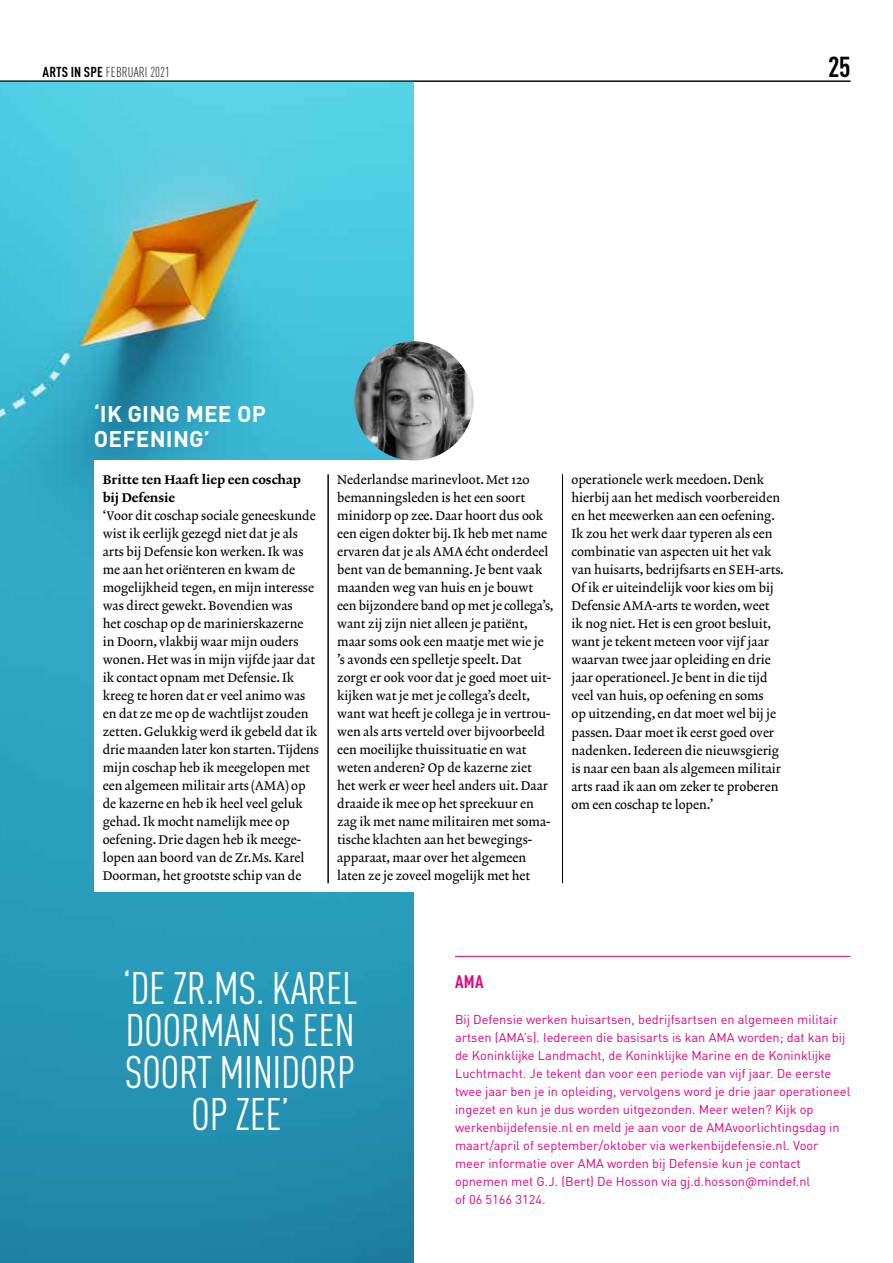
<style>
.page{position:relative;width:893px;height:1263px;background:#fff}
.page>*{position:absolute;margin:0;border:0;box-sizing:border-box;transform-origin:0 0}
.t1{font:condensed 45px/42px "DINOT";letter-spacing:-.01em;color:#fff;text-align:center}
.t2{font:700 condensed 28.5px "DINOT";color:#000}
.t3{font:700 22.5px/25.5px "DINOT";letter-spacing:.01em;color:#fff}
.t4{font:700 condensed 18px "DINOT";color:#e6007d}
.t5{font:300 condensed 14.25px "DINOT";letter-spacing:.01em;color:#000}
.t6{font:12.75px/18px "Lexicon No 2 Roman A";color:#000}
.t7{font:12.75px/18px "DINOT";color:#e6007d}
.t8{font:12.75px/18px "Lexicon No 2 Roman D";color:#000}
.s1{font-weight:700}
</style>
<div class="page">
<img style="left:0;top:82px;width:414px;height:1181px">
<div style="left:94px;top:460px;width:702px;height:432px;background:#fff"></div>
<hr style="left:328px;top:474px;width:1px;height:409px;background:#000">
<hr style="left:562px;top:474px;width:1px;height:409px;background:#000">
<img style="left:354px;top:341px;width:119px;height:119px;border-radius:60px">
<hr style="left:455px;top:956px;width:395px;height:1px;background:#e6007d">
<hr style="left:0;top:81px;width:850px;height:1px;background:#000">
<p class="t5" style="left:43px;top:63px;width:129px"><span class="s1">ARTS IN SPE</span> FEBRUARI 2021</p>
<h2 class="t2" style="left:828px;top:49px;width:24px">25</h2>
<h3 class="t3" style="left:94px;top:400px;width:174px">‘IK GING MEE OP<br>OEFENING’</h3>
<p class="t8" style="left:103px;top:472px;width:200px">Britte ten Haaft liep een coschap bij Defensie</p>
<p class="t6" style="left:103px;top:508px;width:218px">‘Voor dit coschap sociale geneeskunde wist ik eerlijk gezegd niet dat je als arts bij Defensie kon werken. Ik was me aan het oriënteren en kwam de mogelijkheid tegen, en mijn interesse was direct gewekt. Bovendien was<br>het coschap op de marinierskazerne<br>in Doorn, vlakbij waar mijn ouders wonen. Het was in mijn vijfde jaar dat ik contact opnam met Defensie. Ik kreeg te horen dat er veel animo was en dat ze me op de wachtlijst zouden zetten. Gelukkig werd ik gebeld dat ik drie maanden later kon starten. Tijdens mijn coschap heb ik meegelopen met een algemeen militair arts (AMA) op de kazerne en heb ik heel veel geluk gehad. Ik mocht namelijk mee op oefening. Drie dagen heb ik meege&shy;lopen aan boord van de Zr.Ms. Karel Doorman, het grootste schip van de</p>
<p class="t6" style="left:337px;top:472px;width:218px">Nederlandse marinevloot. Met 120 bemanningsleden is het een soort minidorp op zee. Daar hoort dus ook een eigen dokter bij. Ik heb met name ervaren dat je als AMA écht onderdeel bent van de bemanning. Je bent vaak maanden weg van huis en je bouwt een bijzondere band op met je collega’s, want zij zijn niet alleen je patiënt, maar soms ook een maatje met wie je ’s avonds een spelletje speelt. Dat zorgt er ook voor dat je goed moet uit&shy;kijken wat je met je collega’s deelt, want wat heeft je collega je in vertrou&shy;wen als arts verteld over bijvoorbeeld een moeilijke thuissituatie en wat weten anderen? Op de kazerne ziet het werk er weer heel anders uit. Daar draaide ik mee op het spreekuur en zag ik met name militairen met soma&shy;tische klachten aan het bewegings&shy;apparaat, maar over het algemeen laten ze je zoveel mogelijk met het</p>
<p class="t6" style="left:571px;top:472px;width:214px">operationele werk meedoen. Denk hierbij aan het medisch voorbereiden en het meewerken aan een oefening.<br>Ik zou het werk daar typeren als een combinatie van aspecten uit het vak van huisarts, bedrijfsarts en SEH-arts.<br>Of ik er uiteindelijk voor kies om bij Defensie AMA-arts te worden, weet ik nog niet. Het is een groot besluit, want je tekent meteen voor vijf jaar waarvan twee jaar opleiding en drie jaar operationeel. Je bent in die tijd veel van huis, op oefening en soms<br>op uitzending, en dat moet wel bij je passen. Daar moet ik eerst goed over nadenken. Iedereen die nieuwsgierig is naar een baan als algemeen militair arts raad ik aan om zeker te proberen om een coschap te lopen.’</p>
<h1 class="t1" style="left:123px;top:967px;width:236px">‘DE ZR.MS. KAREL<br>DOORMAN IS EEN<br>SOORT MINIDORP<br>OP ZEE’</h1>
<h3 class="t4" style="left:455px;top:971px;width:30px">AMA</h3>
<p class="t7" style="left:455px;top:1010px;width:397px">Bij Defensie werken huisartsen, bedrijfsartsen en algemeen militair artsen (AMA’s). Iedereen die basisarts is kan AMA worden; dat kan bij de Koninklijke Landmacht, de Koninklijke Marine en de Koninklijke Luchtmacht. Je tekent dan voor een periode van vijf jaar. De eerste twee jaar ben je in opleiding, vervolgens word je drie jaar operationeel ingezet en kun je dus worden uitgezonden. Meer weten? Kijk op werkenbijdefensie.nl en meld je aan voor de AMAvoorlichtingsdag in maart/april of september/oktober via werkenbijdefensie.nl. Voor meer informatie over AMA worden bij Defensie kun je contact opnemen met G.J. (Bert) De Hosson via gj.d.hosson@mindef.nl<br>of 06 5166 3124.</p>
</div>
